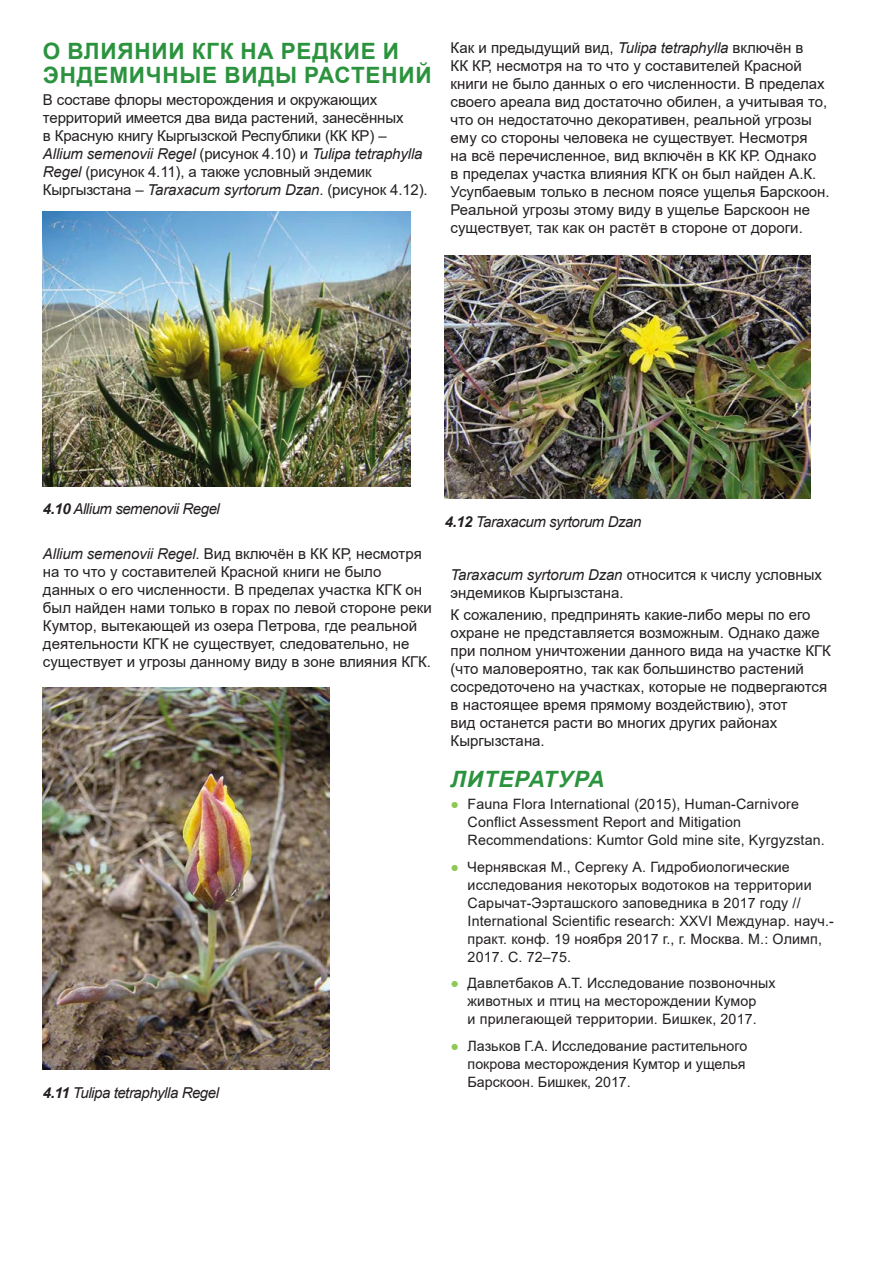
<style>
.page{position:relative;width:893px;height:1263px;background:#fff}
.page>*{position:absolute;margin:0;border:0;box-sizing:border-box;transform-origin:0 0}
.t1{font:700 22.5px "Arial";letter-spacing:.035em;color:#2b933e}
.t2{font:italic 700 22.5px "Arial";letter-spacing:.035em;color:#2b933e}
.t3{font:15px/18px "Arial";color:#231f20}
.t4{font:italic 15px "Arial";letter-spacing:-.03em;color:#231f20}
.t5{font:14.25px/18px "Arial";letter-spacing:.01em;color:#231f20}
.s1{font-style:italic}
.s2{font-weight:700}
.s3{color:#8fc856}
</style>
<div class="page">
<img style="left:43px;top:212px;width:367px;height:274px">
<img style="left:43px;top:688px;width:286px;height:382px">
<img style="left:445px;top:255px;width:365px;height:244px">
<h1 class="t1" style="left:43px;top:35px;width:59px">О влиянии</h1>
<h1 class="t1" style="left:192px;top:35px;width:154px">КГК на редкие</h1>
<h1 class="t1" style="left:383px;top:35px;width:14px">и</h1>
<h1 class="t1" style="left:43px;top:59px;width:68px">эндемичн</h1>
<h1 class="t1" style="left:179px;top:59px;width:203px">ые виды растени</h1>
<h1 class="t1" style="left:415px;top:59px;width:18px">й</h1>
<p class="t3" style="left:43px;top:91px;width:386px">В составе флоры месторождения и окружающих территорий имеется два вида растений, занесённых<br>в Красную книгу Кыргызской Республики (КК КР) – <span class="s1">Allium semenovii Regel</span> (рисунок 4.10) и <span class="s1">Tulipa tetraphylla Regel</span> (рисунок 4.11), а также условный эндемик Кыргызстана – <span class="s1">Taraxacum syrtorum Dzan</span>. (рисунок 4.12).</p>
<p class="t3" style="left:451px;top:39px;width:381px">Как и предыдущий вид, <span class="s1">Tulipa tetraphylla</span> включён в<br>КК КР, несмотря на то что у составителей Красной книги не было данных о его численности. В пределах своего ареала вид достаточно обилен, а учитывая то, что он недостаточно декоративен, реальной угрозы ему со стороны человека не существует. Н есмотря<br>на всё перечисленное, вид включён в КК КР. Однако<br>в пределах участка влияния КГК он был найден А.К.<br>Усупбаевым только в лесном поясе ущелья Барскоон.<br>Реальной угрозы этому виду в ущелье Барскоон не существует, так как он растёт в стороне от дороги.</p>
<p class="t4" style="left:43px;top:499px;width:178px"><span class="s2">4.10</span> Allium semenovii Regel</p>
<p class="t3" style="left:43px;top:545px;width:390px"><span class="s1">Allium semenovii Regel</span>. Вид включён в КК КР, несмотря на то что у составителей Красной книги не было данных о его численности. В пределах участка КГК он был найден нами только в горах по левой стороне реки Кумтор, вытекающей из озера Петрова, где реальной деятельности КГК не существует, следовательно, не существует и угрозы данному виду в зоне влияния КГК.</p>
<p class="t4" style="left:43px;top:1083px;width:178px"><span class="s2">4.11</span> Tulipa tetraphylla Regel</p>
<p class="t4" style="left:445px;top:512px;width:198px"><span class="s2">4.12</span> Taraxacum syrtorum Dzan</p>
<p class="t3" style="left:451px;top:565px;width:373px"><span class="s1">Taraxacum syrtorum Dzan</span> относится к числу условных эндемиков Кыргызстана.</p>
<p class="t3" style="left:451px;top:606px;width:381px">К сожалению, предпринять какие-либо меры по его охране не представляется возможным. Однако даже при полном уничтожении данного вида на участке КГК (что маловероятно, так как большинство растений сосредоточено на участках, которые не подвергаются в настоящее время прямому воздействию), этот<br>вид останется расти во многих других районах Кыргызстана.</p>
<h1 class="t2" style="left:451px;top:764px;width:155px">Литература</h1>
<p class="t5" style="left:468px;top:795px;width:359px;text-indent:-17px"><span class="s3">●</span> Fauna Flora International (2015), Human-Carnivore<br>Conflict Assessment Report and Mitigation<br>Recommendations: Kumtor Gold mine site, Kyrgyzstan.</p>
<p class="t5" style="left:468px;top:858px;width:368px;text-indent:-17px"><span class="s3">●</span> Чернявская М., Сергеку А. Гидробиологические исследования некоторых водотоков на территории Сарычат-Ээрташского заповедника в 2017 году // International Scientific research: XXVI Междунар. науч.- практ. конф. 19 ноября 2017 г., г. Москва. М.: Олимп, 2017. С. 72–75.</p>
<p class="t5" style="left:451px;top:974px;width:326px;text-align:center"><span class="s3">●</span> Давлетбаков А.Т. Исследование позвоночных животных и птиц на месторождении Кумор<br>и прилегающей территории. Бишкек, 2017.</p>
<p class="t5" style="left:468px;top:1037px;width:281px;text-indent:-17px"><span class="s3">●</span> Лазьков Г.А. Исследование растительного покрова месторождения Кумтор и ущелья<br>Барскоон. Бишкек, 2017.</p>
</div>
